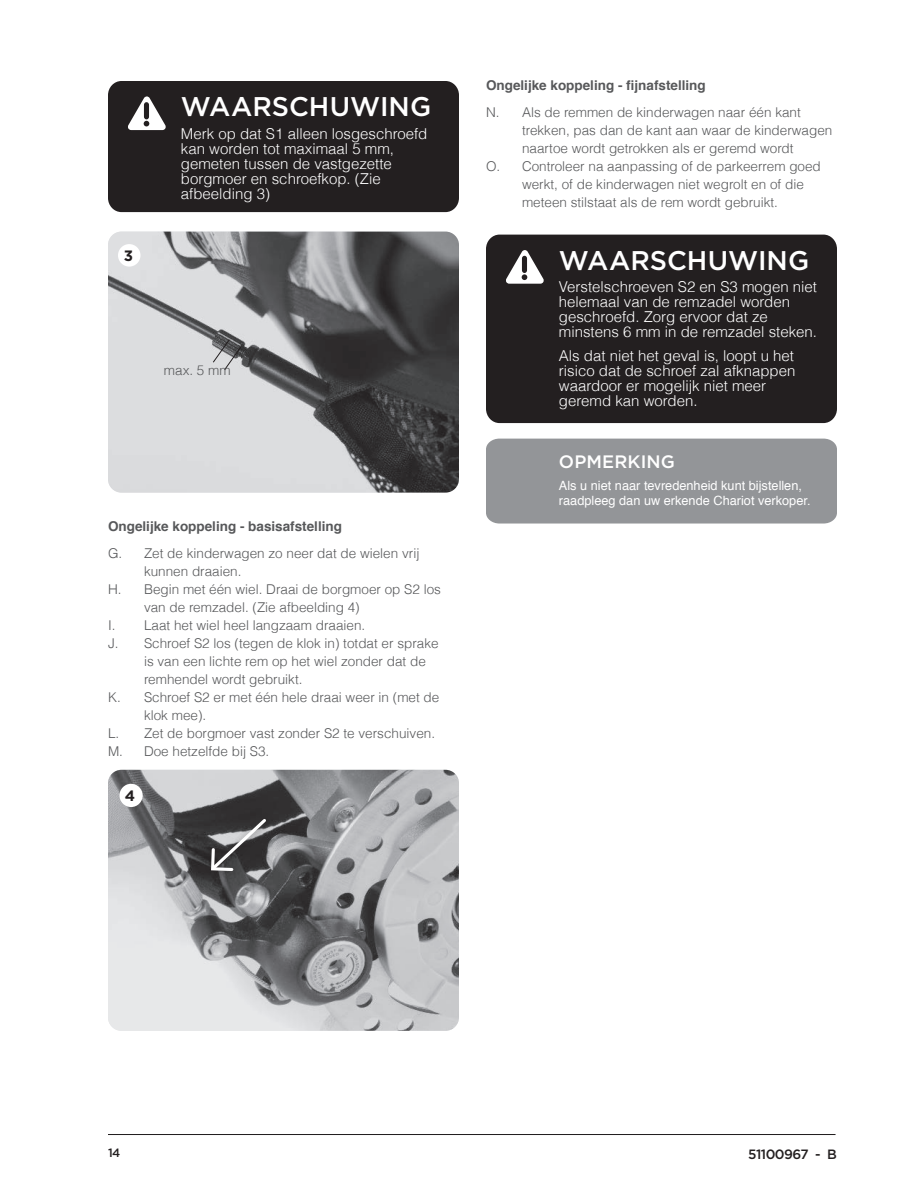
<style>
.page{position:relative;width:918px;height:1188px;background:#fff}
.page>*{position:absolute;margin:0;border:0;box-sizing:border-box;transform-origin:0 0}
.t1{font:500 27px "Gotham";letter-spacing:-.005em;color:#fff}
.t2{font:500 18px "Gotham";letter-spacing:.005em;color:#fff}
.t3{font:300 15px/15px "Helvetica";color:#fff}
.t4{font:700 15px "Gotham";color:#231f20}
.t5{font:300 13.5px "Helvetica";color:#57585a}
.t6{font:700 13.5px "Helvetica";color:#57585a}
.t7{font:500 13.5px "Thule";letter-spacing:-.04em;color:#231f20}
.t8{font:12.75px/15px "Helvetica";color:#fff}
.t9{font:500 12px "Thule";color:#231f20}
</style>
<div class="page">
<hr style="left:108px;top:1134px;width:728px;height:1px;background:#231f20">
<img style="left:108px;top:232px;width:351px;height:261px">
<div style="left:118px;top:244px;width:23px;height:23px;background:#fff;border-radius:50%"></div>
<div style="left:108px;top:81px;width:351px;height:131px;background:#231f20;border-radius:14px"></div>
<svg style="left:128px;top:96px;width:38px;height:34px"></svg>
<div style="left:486px;top:235px;width:351px;height:188px;background:#231f20;border-radius:14px"></div>
<svg style="left:506px;top:250px;width:38px;height:34px"></svg>
<div style="left:486px;top:439px;width:351px;height:85px;background:#939598"></div>
<svg style="left:212px;top:339px;width:30px;height:32px"></svg>
<img style="left:108px;top:770px;width:351px;height:261px">
<div style="left:119px;top:784px;width:24px;height:23px;background:#fff;border-radius:50%"></div>
<svg style="left:190px;top:798px;width:96px;height:94px;background:#585759"></svg>
<p class="t4" style="left:124px;top:247px;width:11px">3</p>
<h1 class="t1" style="left:181px;top:91px;width:252px">WAARSCHUWING</h1>
<p class="t3" style="left:181px;top:126px;width:248px">Merk op dat S1 alleen losgeschroefd kan worden tot maximaal 5 mm, gemeten tussen de vastgezette borgmoer en schroefkop. (Zie afbeelding 3)</p>
<p class="t5" style="left:164px;top:362px;width:68px">max. 5 mm</p>
<p class="t6" style="left:108px;top:515px;width:236px">Ongelijke koppeling - basisafstelling</p>
<p class="t5" style="left:108px;top:545px;width:313px">G. Zet de kinderwagen zo neer dat de wielen vrij</p>
<p class="t5" style="left:144px;top:563px;width:99px">kunnen draaien.</p>
<p class="t5" style="left:108px;top:581px;width:335px">H. Begin met één wiel. Draai de borgmoer op S2 los</p>
<p class="t5" style="left:144px;top:599px;width:217px">van de remzadel. (Zie afbeelding 4)</p>
<p class="t5" style="left:108px;top:617px;width:259px">I. Laat het wiel heel langzaam draaien.</p>
<p class="t5" style="left:108px;top:635px;width:332px">J. Schroef S2 los (tegen de klok in) totdat er sprake</p>
<p class="t5" style="left:144px;top:653px;width:283px">is van een lichte rem op het wiel zonder dat de</p>
<p class="t5" style="left:144px;top:671px;width:160px">remhendel wordt gebruikt.</p>
<p class="t5" style="left:108px;top:689px;width:333px">K. Schroef S2 er met één hele draai weer in (met de</p>
<p class="t5" style="left:144px;top:707px;width:64px">klok mee).</p>
<p class="t5" style="left:108px;top:725px;width:329px">L. Zet de borgmoer vast zonder S2 te verschuiven.</p>
<p class="t5" style="left:108px;top:743px;width:163px">M. Doe hetzelfde bij S3.</p>
<p class="t4" style="left:125px;top:787px;width:12px">4</p>
<p class="t6" style="left:486px;top:74px;width:221px">Ongelijke koppeling - fijnafstelling</p>
<p class="t5" style="left:486px;top:104px;width:316px">N. Als de remmen de kinderwagen naar één kant</p>
<p class="t5" style="left:522px;top:122px;width:312px">trekken, pas dan de kant aan waar de kinderwagen</p>
<p class="t5" style="left:522px;top:140px;width:273px">naartoe wordt getrokken als er geremd wordt</p>
<p class="t5" style="left:486px;top:158px;width:336px">O. Controleer na aanpassing of de parkeerrem goed</p>
<p class="t5" style="left:522px;top:176px;width:283px">werkt, of de kinderwagen niet wegrolt en of die</p>
<p class="t5" style="left:522px;top:194px;width:258px">meteen stilstaat als de rem wordt gebruikt.</p>
<h1 class="t1" style="left:559px;top:245px;width:252px">WAARSCHUWING</h1>
<p class="t3" style="left:559px;top:279px;width:260px">Verstelschroeven S2 en S3 mogen niet helemaal van de remzadel worden geschroefd. Zorg ervoor dat ze minstens 6 mm in de remzadel steken.</p>
<p class="t3" style="left:559px;top:348px;width:238px">Als dat niet het geval is, loopt u het risico dat de schroef zal afknappen waardoor er mogelijk niet meer geremd kan worden.</p>
<h2 class="t2" style="left:559px;top:451px;width:118px">OPMERKING</h2>
<p class="t8" style="left:559px;top:479px;width:253px">Als u niet naar tevredenheid kunt bijstellen, raadpleeg dan uw erkende Chariot verkoper.</p>
<p class="t9" style="left:108px;top:1145px;width:14px">14</p>
<p class="t7" style="left:748px;top:1145px;width:90px">51100967 - B</p>
</div>
